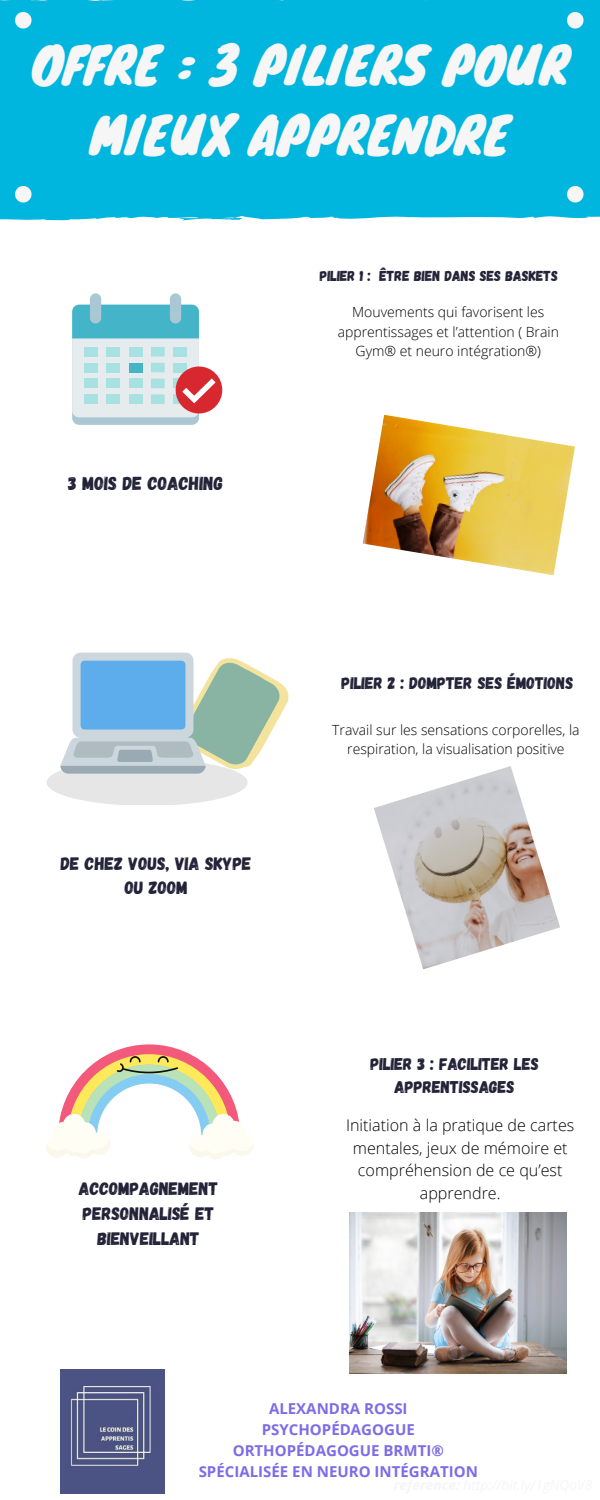
<style>
.page{position:relative;width:600px;height:1500px;background:#fff}
.page>*{position:absolute;margin:0;border:0;box-sizing:border-box;transform-origin:0 0}
.t1{font:50px/69.8px "Knewave";color:#f6f6f6;text-align:center}
.t2{font:18.7px "Gagalin";color:#212237}
.t3{font:18px/24.8px "Gagalin";color:#212237;text-align:center}
.t4{font:17px/23.5px "Gagalin";color:#212237;text-align:center}
.t5{font:16.7px "Gagalin";color:#212237}
.t6{font:300 16.1px/22.5px "Open Sans";color:#000;text-align:center}
.t7{font:700 15px/21px "Open Sans";color:#7d6ce6;text-align:center}
.t8{font:14.4px "Gagalin";color:#212237}
.t9{font:300 14px/19.4px "Open Sans";color:#000;text-align:center}
</style>
<div class="page">
<div style="left:0;top:0;width:600px;height:221px;background:#00b6de"></div>
<svg style="left:15px;top:12px;width:17px;height:17px"></svg>
<svg style="left:15px;top:186px;width:17px;height:17px"></svg>
<svg style="left:567px;top:186px;width:17px;height:17px"></svg>
<svg style="left:567px;top:12px;width:17px;height:17px"></svg>
<img style="left:363px;top:415px;width:212px;height:160px">
<svg style="left:47px;top:652px;width:242px;height:153px"></svg>
<div style="left:72px;top:312px;width:127px;height:113px;background:#aac7d4;border-radius:7px"></div>
<div style="left:72px;top:305px;width:127px;height:112px;background:#e6ecee;border-radius:7px"></div>
<div style="left:72px;top:305px;width:127px;height:33px;background:#44b5c8"></div>
<div style="left:84px;top:347px;width:14px;height:10px;background:#a8e1e1"></div>
<div style="left:106px;top:347px;width:14px;height:10px;background:#a8e1e1"></div>
<div style="left:129px;top:347px;width:13px;height:10px;background:#a8e1e1"></div>
<div style="left:151px;top:347px;width:14px;height:10px;background:#a8e1e1"></div>
<div style="left:173px;top:347px;width:14px;height:10px;background:#a8e1e1"></div>
<div style="left:84px;top:363px;width:14px;height:9px;background:#a8e1e1"></div>
<div style="left:106px;top:363px;width:14px;height:9px;background:#a8e1e1"></div>
<div style="left:129px;top:363px;width:13px;height:9px;background:#44b5c8"></div>
<div style="left:151px;top:363px;width:14px;height:9px;background:#a8e1e1"></div>
<div style="left:173px;top:363px;width:14px;height:9px;background:#a8e1e1"></div>
<div style="left:84px;top:379px;width:14px;height:9px;background:#a8e1e1"></div>
<div style="left:106px;top:379px;width:14px;height:9px;background:#a8e1e1"></div>
<div style="left:129px;top:379px;width:13px;height:9px;background:#a8e1e1"></div>
<div style="left:151px;top:379px;width:14px;height:9px;background:#a8e1e1"></div>
<svg style="left:173px;top:379px;width:4px;height:9px"></svg>
<div style="left:84px;top:394px;width:14px;height:10px;background:#a8e1e1"></div>
<div style="left:106px;top:394px;width:14px;height:10px;background:#a8e1e1"></div>
<div style="left:129px;top:394px;width:13px;height:10px;background:#a8e1e1"></div>
<div style="left:151px;top:394px;width:14px;height:10px;background:#a8e1e1"></div>
<div style="left:173px;top:394px;width:14px;height:10px;background:#a8e1e1"></div>
<div style="left:90px;top:293px;width:11px;height:30px;background:#aac7d4;border-radius:6px"></div>
<div style="left:170px;top:293px;width:11px;height:30px;background:#aac7d4;border-radius:6px"></div>
<div style="left:176px;top:367px;width:46px;height:47px;background:#d7282f;border-radius:50%"></div>
<svg style="left:177px;top:373px;width:44px;height:34px"></svg>
<svg style="left:46px;top:1044px;width:207px;height:115px"></svg>
<img style="left:374px;top:766px;width:186px;height:203px">
<img style="left:350px;top:1213px;width:216px;height:160px">
<img style="left:60px;top:1369px;width:104px;height:124px">
<h1 class="t1" style="left:31px;top:29px;width:539px">OFFRE : 3 PILIERS POUR<br>MIEUX APPRENDRE</h1>
<p class="t8" style="left:320px;top:267px;width:240px">PILIER 1 : ÊTRE BIEN DANS SES BASKETS</p>
<h2 class="t2" style="left:68px;top:472px;width:156px">3 MOIS DE COACHING</h2>
<p class="t3" style="left:61px;top:850px;width:192px">DE CHEZ VOUS, VIA SKYPE<br>OU ZOOM</p>
<p class="t3" style="left:79px;top:1176px;width:141px">ACCOMPAGNEMENT<br>PERSONNALISÉ ET<br>BIENVEILLANT</p>
<p class="t9" style="left:338px;top:302px;width:223px">Mouvements qui favorisent les apprentissages et l’attention ( Brain<br>Gym® et neuro intégration®)</p>
<p class="t5" style="left:341px;top:673px;width:233px">PILIER 2 : DOMPTER SES ÉMOTIONS</p>
<p class="t9" style="left:332px;top:720px;width:249px">Travail sur les sensations corporelles, la respiration, la visualisation positive</p>
<p class="t4" style="left:370px;top:1051px;width:170px">PILIER 3 : FACILITER LES<br>APPRENTISSAGES</p>
<p class="t6" style="left:346px;top:1114px;width:230px">Initiation à la pratique de cartes mentales, jeux de mémoire et compréhension de ce qu’est apprendre.</p>
<p class="t7" style="left:199px;top:1398px;width:281px">ALEXANDRA ROSSI<br>PSYCHOPÉDAGOGUE<br>ORTHOPÉDAGOGUE BRMTI®<br>SPÉCIALISÉE EN NEURO INTÉGRATION</p>
</div>
